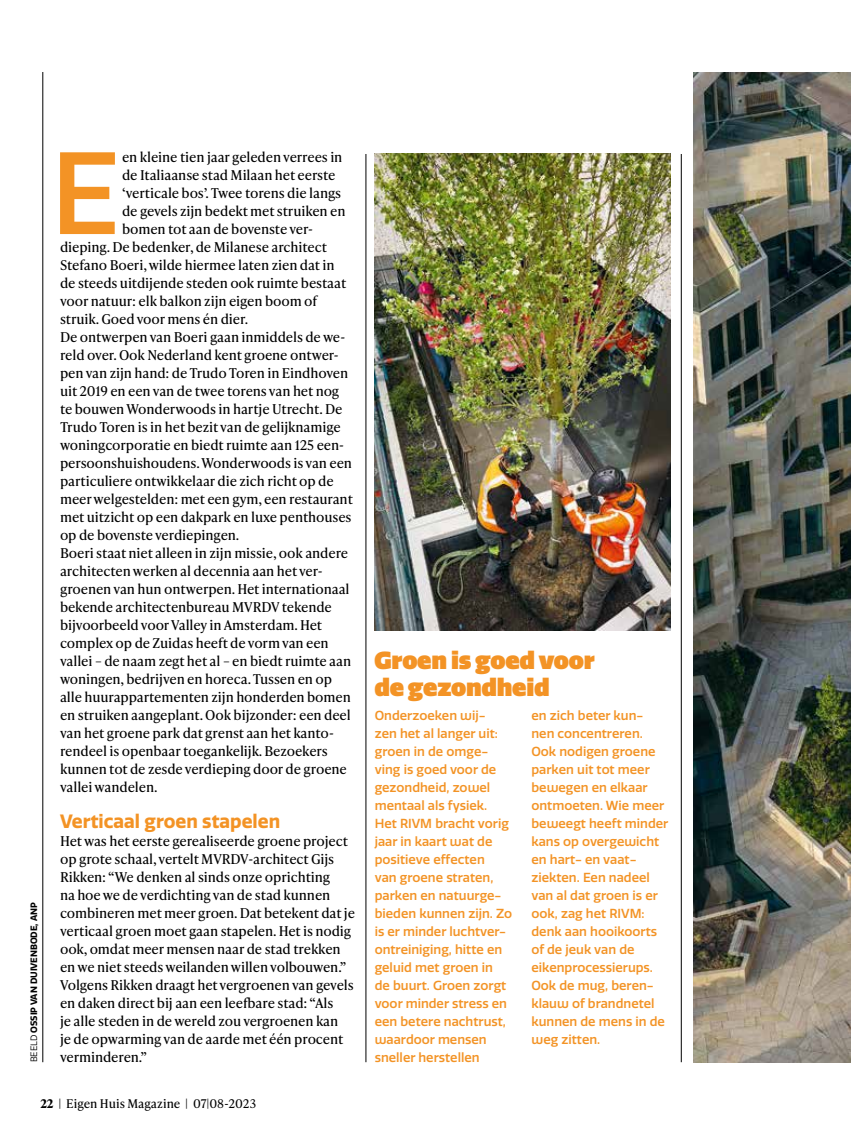
<style>
.page{position:relative;width:851px;height:1127px;background:#fff}
.page>*{position:absolute;margin:0;border:0;box-sizing:border-box;transform-origin:0 0}
.t1{font:500 113.55px "Quatro";color:#f39325}
.t2{font:900 24px/27px "Quatro";letter-spacing:-.01em;color:#f39325}
.t3{font:700 18.75px "Quatro";color:#f39325}
.t4{font:13.5px/18px "Ivy Presto Text";letter-spacing:-.01em;color:#000}
.t5{font:500 12.75px/18px "Quatro";color:#f39325}
.t6{font:12px "Ivy Presto Text";color:#000}
.t7{font:700 9px "Quatro";color:#000}
.s1{font-weight:400}
.s2{font-weight:700}
</style>
<div class="page">
<img style="left:693px;top:72px;width:157px;height:990px">
<img style="left:374px;top:153px;width:296px;height:477px">
<hr style="left:43px;top:72px;width:1px;height:990px;background:#000">
<hr style="left:365px;top:154px;width:1px;height:908px;background:#000">
<hr style="left:681px;top:154px;width:1px;height:908px;background:#000">
<p class="t7" style="left:29px;top:1062px;width:161px;rotate:-90deg"><span class="s1">BEELD</span> OSSIP VAN DUIVENBODE, ANP</p>
<h1 class="t1" style="left:51px;top:128px;width:70px">E</h1>
<p class="t4" style="left:122px;top:147px;width:222px">en kleine tien jaar geleden verrees in</p>
<p class="t4" style="left:122px;top:165px;width:215px">de Italiaanse stad Milaan het eerste</p>
<p class="t4" style="left:122px;top:183px;width:220px">‘verticale bos’. Twee torens die langs</p>
<p class="t4" style="left:122px;top:201px;width:225px">de gevels zijn bedekt met struiken en</p>
<p class="t4" style="left:122px;top:219px;width:193px">bomen tot aan de bovenste ver-</p>
<p class="t4" style="left:60px;top:237px;width:268px">dieping. De bedenker, de Milanese architect</p>
<p class="t4" style="left:60px;top:255px;width:276px">Stefano Boeri, wilde hiermee laten zien dat in</p>
<p class="t4" style="left:60px;top:273px;width:288px">de steeds uitdijende steden ook ruimte bestaat</p>
<p class="t4" style="left:60px;top:291px;width:259px">voor natuur: elk balkon zijn eigen boom of</p>
<p class="t4" style="left:60px;top:309px;width:190px">struik. Goed voor mens én dier.</p>
<p class="t4" style="left:60px;top:327px;width:287px">De ontwerpen van Boeri gaan inmiddels de we-</p>
<p class="t4" style="left:60px;top:345px;width:280px">reld over. Ook Nederland kent groene ontwer-</p>
<p class="t4" style="left:60px;top:363px;width:290px">pen van zijn hand: de Trudo Toren in Eindhoven</p>
<p class="t4" style="left:60px;top:381px;width:281px">uit 2019 en een van de twee torens van het nog</p>
<p class="t4" style="left:60px;top:399px;width:284px">te bouwen Wonderwoods in hartje Utrecht. De</p>
<p class="t4" style="left:60px;top:417px;width:282px">Trudo Toren is in het bezit van de gelijknamige</p>
<p class="t4" style="left:60px;top:435px;width:286px">woningcorporatie en biedt ruimte aan 125 een-</p>
<p class="t4" style="left:60px;top:453px;width:293px">persoonshuishoudens. Wonderwoods is van een</p>
<p class="t4" style="left:60px;top:471px;width:275px">particuliere ontwikkelaar die zich richt op de</p>
<p class="t4" style="left:60px;top:489px;width:294px">meer welgestelden: met een gym, een restaurant</p>
<p class="t4" style="left:60px;top:507px;width:293px">met uitzicht op een dakpark en luxe penthouses</p>
<p class="t4" style="left:60px;top:525px;width:181px">op de bovenste verdiepingen.</p>
<p class="t4" style="left:60px;top:543px;width:289px">Boeri staat niet alleen in zijn missie, ook andere</p>
<p class="t4" style="left:60px;top:561px;width:264px">architecten werken al decennia aan het ver-</p>
<p class="t4" style="left:60px;top:579px;width:291px">groenen van hun ontwerpen. Het internationaal</p>
<p class="t4" style="left:60px;top:597px;width:273px">bekende architectenbureau MVRDV tekende</p>
<p class="t4" style="left:60px;top:615px;width:264px">bijvoorbeeld voor Valley in Amsterdam. Het</p>
<p class="t4" style="left:60px;top:633px;width:270px">complex op de Zuidas heeft de vorm van een</p>
<p class="t4" style="left:60px;top:651px;width:292px">vallei – de naam zegt het al – en biedt ruimte aan</p>
<p class="t4" style="left:60px;top:669px;width:273px">woningen, bedrijven en horeca. Tussen en op</p>
<p class="t4" style="left:60px;top:687px;width:292px">alle huurappartementen zijn honderden bomen</p>
<p class="t4" style="left:60px;top:705px;width:292px">en struiken aangeplant. Ook bijzonder: een deel</p>
<p class="t4" style="left:60px;top:723px;width:276px">van het groene park dat grenst aan het kanto-</p>
<p class="t4" style="left:60px;top:741px;width:269px">rendeel is openbaar toegankelijk. Bezoekers</p>
<p class="t4" style="left:60px;top:759px;width:288px">kunnen tot de zesde verdieping door de groene</p>
<p class="t4" style="left:60px;top:777px;width:99px">vallei wandelen.</p>
<h3 class="t3" style="left:60px;top:810px;width:222px">Verticaal groen stapelen</h3>
<p class="t4" style="left:60px;top:831px;width:296px">Het was het eerste gerealiseerde groene project op grote schaal, vertelt MVRDV-architect Gijs Rikken: “We denken al sinds onze oprichting<br>na hoe we de verdichting van de stad kunnen combineren met meer groen. Dat betekent dat je verticaal groen moet gaan stapelen. Het is nodig ook, omdat meer mensen naar de stad trekken en we niet steeds weilanden willen volbouwen.” Volgens Rikken draagt het vergroenen van gevels en daken direct bij aan een leefbare stad: “Als<br>je alle steden in de wereld zou vergroenen kan<br>je de opwarming van de aarde met één procent verminderen.”</p>
<p class="t6" style="left:40px;top:1095px;width:217px"><span class="s2">22</span> | Eigen Huis Magazine | 07|08-2023</p>
<h2 class="t2" style="left:374px;top:647px;width:222px">Groen is goed voor de gezondheid</h2>
<p class="t5" style="left:374px;top:707px;width:139px">Onderzoeken wij-<br>zen het al langer uit: groen in de omge&shy;ving is goed voor de gezondheid, zowel mentaal als fysiek.<br>Het RIVM bracht vorig jaar in kaart wat de positieve effecten<br>van groene straten, parken en natuurge&shy;bieden kunnen zijn. Zo is er minder luchtver&shy;ontreiniging, hitte en geluid met groen in<br>de buurt. Groen zorgt voor minder stress en een betere nachtrust, waardoor mensen sneller herstellen</p>
<p class="t5" style="left:531px;top:707px;width:138px">en zich beter kun&shy;nen concentreren.<br>Ook nodigen groene parken uit tot meer bewegen en elkaar ontmoeten. Wie meer beweegt heeft minder kans op overgewicht en hart- en vaat&shy;ziekten. Een nadeel van al dat groen is er ook, zag het RIVM: denk aan hooikoorts of de jeuk van de eikenprocessierups.<br>Ook de mug, beren&shy;klauw of brandnetel kunnen de mens in de weg zitten.</p>
</div>
